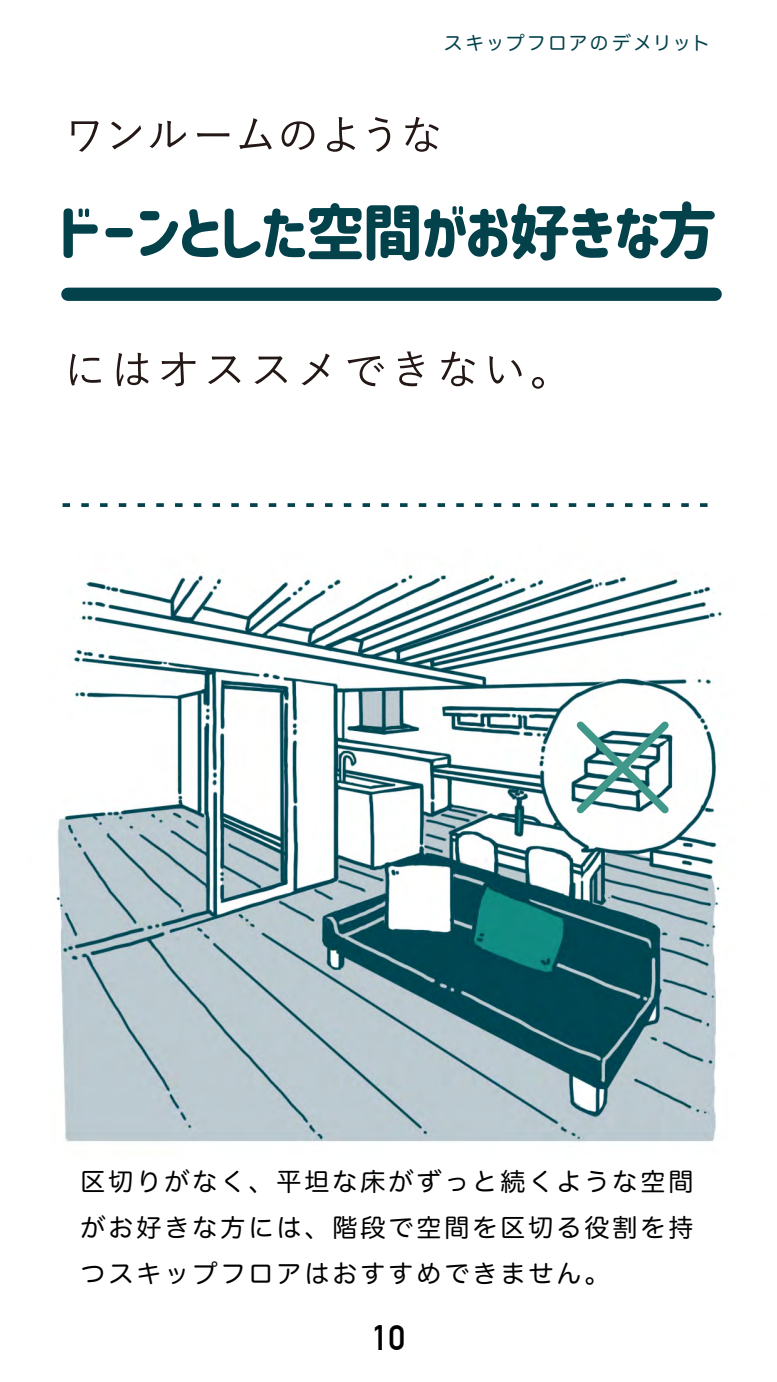
<style>
.page{position:relative;width:777px;height:1382px;background:#fff}
.page>*{position:absolute;margin:0;border:0;box-sizing:border-box;transform-origin:0 0}
.t1{font:700 34.62px "DIN Alternate";color:#000}
.t2{font:25px/46.2px "Hira Maru Pro N W4";letter-spacing:.12em;color:#000;text-align:justify}
.t3{font:18.75px "Hira Maru Pro N W4";letter-spacing:.11em;color:#03414b}
</style>
<div class="page">
<img style="left:56px;top:572px;width:667px;height:570px">
<svg style="left:62px;top:503px;width:646px;height:4px"></svg>
<svg style="left:70px;top:351px;width:473px;height:38px"></svg>
<svg style="left:71px;top:121px;width:28px;height:31px"></svg>
<svg style="left:111px;top:122px;width:30px;height:27px"></svg>
<svg style="left:149px;top:121px;width:37px;height:27px"></svg>
<svg style="left:197px;top:133px;width:32px;height:4px"></svg>
<svg style="left:239px;top:118px;width:32px;height:31px"></svg>
<svg style="left:281px;top:121px;width:33px;height:29px"></svg>
<svg style="left:327px;top:117px;width:28px;height:35px"></svg>
<svg style="left:368px;top:117px;width:22px;height:35px"></svg>
<svg style="left:405px;top:117px;width:33px;height:35px"></svg>
<div style="left:68px;top:287px;width:646px;height:14px;background:#03414b"></div>
<svg style="left:63px;top:208px;width:35px;height:50px"></svg>
<div style="left:105px;top:228px;width:28px;height:9px;background:#03414b;border-radius:5px"></div>
<svg style="left:140px;top:209px;width:78px;height:48px"></svg>
<svg style="left:225px;top:203px;width:193px;height:58px"></svg>
<svg style="left:424px;top:201px;width:290px;height:59px"></svg>
<svg style="left:569px;top:714px;width:106px;height:106px"></svg>
<p class="t3" style="left:443px;top:27px;width:267px">スキップフロアのデメリット</p>
<p class="t2" style="left:80px;top:1156px;width:614px">区切りがなく、平坦な床がずっと続くような空間がお好きな方には、階段で空間を区切る役割を持つスキップフロアはおすすめできません。</p>
<h1 class="t1" style="left:372px;top:1311px;width:35px">10</h1>
</div>
